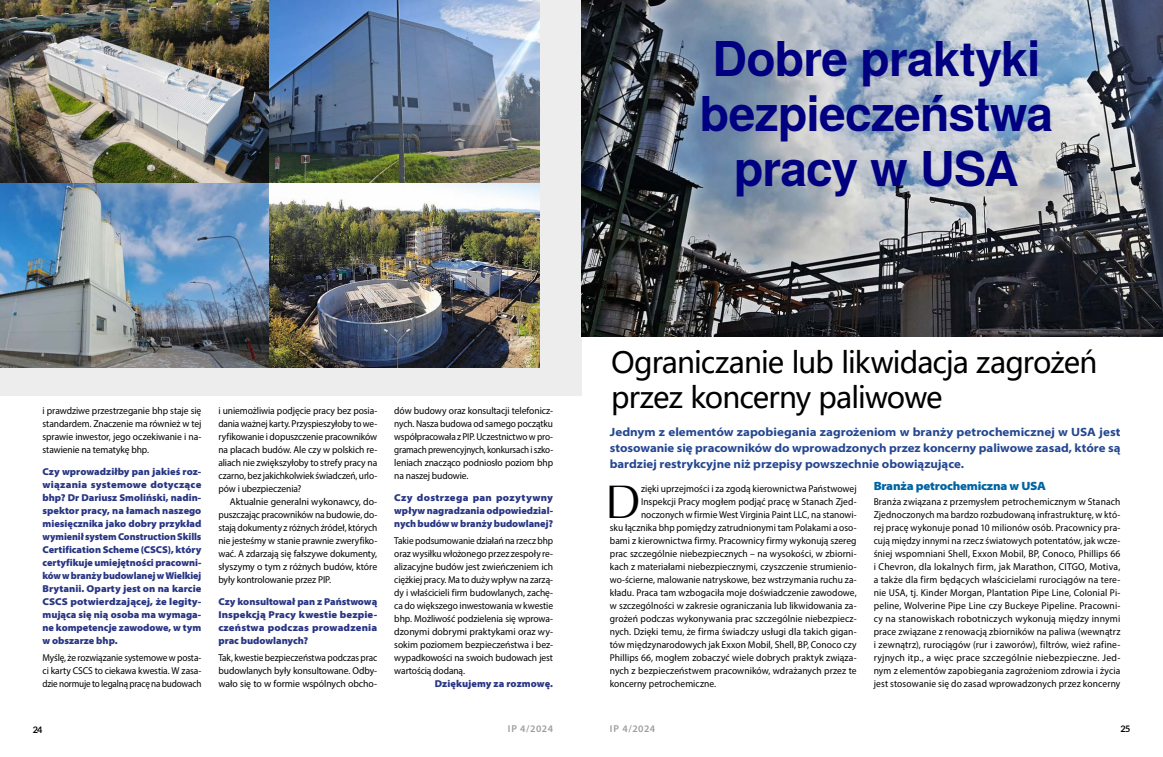
<style>
.page{position:relative;width:1163px;height:757px;background:#fff}
.page>*{position:absolute;margin:0;border:0;box-sizing:border-box;transform-origin:0 0}
.t1{font:48.1px "Ottawa Plain";color:#000;scale:.95 1}
.t2{font:700 48px/55px "Te X Gyre Heros";letter-spacing:-.015em;color:#000080;text-align:center}
.t3{font:29px/35px "Microsoft Ya Hei";letter-spacing:-.03em;color:#000}
.t4{font:700 semi-expanded 12px/16px "Myriad Pro";color:#244790;text-align:justify}
.t5{font:900 semi-expanded 12px "Myriad Pro";letter-spacing:-.02em;color:#0064a3}
.t6{font:10px/13px "Myriad Pro";letter-spacing:.005em;color:#000;text-align:justify;scale:.95 1}
.t7{font:10px/13px "Myriad Pro";letter-spacing:.005em;color:#000;text-align:justify;scale:.94 1}
.t8{font:900 semi-expanded 10px/13px "Myriad Pro";color:#283583;text-align:justify}
.t9{font:10px/13px "Myriad Pro";letter-spacing:.005em;color:#000;text-align:justify;scale:.96 1}
.t10{font:10px/13px "Myriad Pro";letter-spacing:.005em;color:#000;text-align:justify}
.t11{font:10px/13px "Myriad Pro";letter-spacing:.005em;color:#000;text-align:justify;scale:.93 1}
.t12{font:900 semi-expanded 10px/13px "Myriad Pro";color:#283583;text-align:justify;scale:.96 1}
.t13{font:600 10px "Myriad Pro";letter-spacing:.05em;color:#9d9d9c}
.t14{font:700 9px "Lato";color:#000}
</style>
<div class="page">
<div style="left:0;top:0;width:581px;height:395px;background:#ededed"></div>
<img style="left:0;top:0;width:539px;height:367px">
<img style="left:581px;top:0;width:581px;height:336px">
<h2 class="t2" style="left:699px;top:28px;width:355px">Dobre praktyki bezpieczeństwa pracy w USA</h2>
<p class="t6" style="left:43px;top:404px;width:169px">i prawdziwe przestrzeganie bhp staje się standardem. Znaczenie ma również w tej sprawie inwestor, jego oczekiwanie i na&shy;stawienie na tematykę bhp.</p>
<p class="t8" style="left:43px;top:465px;width:160px">Czy wprowadziłby pan jakieś roz&shy;wiązania systemowe dotyczące bhp? Dr Dariusz Smoliński, nadin&shy;spektor pracy, na łamach naszego miesięcznika jako dobry przykład wymienił system Construction Skills Certification Scheme (CSCS), który certyfikuje umiejętności pracowni&shy;ków w branży budowlanej w Wielkiej Brytanii. Oparty jest on na karcie CSCS potwierdzającej, że legity&shy;mująca się nią osoba ma wymaga&shy;ne kompetencje zawodowe, w tym w obszarze bhp.</p>
<p class="t11" style="left:43px;top:651px;width:172px">Myślę, że rozwiązanie systemowe w posta&shy;ci karty CSCS to ciekawa kwestia. W zasa&shy;dzie normuje to legalną pracę na budowach</p>
<p class="t6" style="left:218px;top:404px;width:169px">i uniemożliwia podjęcie pracy bez posia&shy;dania ważnej karty. Przyspieszyłoby to we&shy;ryfikowanie i dopuszczenie pracowników na placach budów. Ale czy w polskich re&shy;aliach nie zwiększyłoby to strefy pracy na czarno, bez jakichkolwiek świadczeń, urlo&shy;pów i ubezpieczenia?</p>
<p class="t10" style="left:218px;top:495px;width:160px;text-indent:11px">Aktualnie generalni wykonawcy, do&shy;puszczając pracowników na budowie, do&shy;stają dokumenty z różnych źródeł, których nie jesteśmy w stanie prawnie zweryfiko&shy;wać. A zdarzają się fałszywe dokumenty, słyszymy o tym z różnych budów, które były kontrolowanie przez PIP.</p>
<p class="t12" style="left:218px;top:595px;width:167px">Czy konsultował pan z Państwową Inspekcją Pracy kwestie bezpie&shy;czeństwa podczas prowadzenia prac budowlanych?</p>
<p class="t11" style="left:218px;top:651px;width:172px">Tak, kwestie bezpieczeństwa podczas prac budowlanych były konsultowane. Odby&shy;wało się to w formie wspólnych obcho-</p>
<p class="t9" style="left:394px;top:404px;width:167px">dów budowy oraz konsultacji telefonicz&shy;nych. Nasza budowa od samego początku współpracowała z PIP. Uczestnictwo w pro&shy;gramach prewencyjnych, konkursach i szko&shy;leniach znacząco podniosło poziom bhp na naszej budowie.</p>
<p class="t8" style="left:394px;top:491px;width:160px">Czy dostrzega pan pozytywny wpływ nagradzania odpowiedzial&shy;nych budów w branży budowlanej?</p>
<p class="t7" style="left:394px;top:534px;width:170px">Takie podsumowanie działań na rzecz bhp oraz wysiłku włożonego przez zespoły re&shy;alizacyjne budów jest zwieńczeniem ich ciężkiej pracy. Ma to duży wpływ na zarzą&shy;dy i właścicieli firm budowlanych, zachę&shy;ca do większego inwestowania w kwestie bhp. Możliwość podzielenia się wprowa&shy;dzonymi dobrymi praktykami oraz wy&shy;sokim poziomem bezpieczeństwa i bez&shy;wypadkowości na swoich budowach jest wartością dodaną.</p>
<p class="t12" style="left:434px;top:677px;width:125px">Dziękujemy za rozmowę.</p>
<h3 class="t3" style="left:611px;top:344px;width:487px">Ograniczanie lub likwidacja zagrożeń przez koncerny paliwowe</h3>
<p class="t4" style="left:609px;top:424px;width:512px">Jednym z elementów zapobiegania zagrożeniom w branży petrochemicznej w USA jest stosowanie się pracowników do wprowadzonych przez koncerny paliwowe zasad, które są bardziej restrykcyjne niż przepisy powszechnie obowiązujące.</p>
<h1 class="t1" style="left:605px;top:474px;width:39px">D</h1>
<p class="t6" style="left:641px;top:482px;width:228px">zięki uprzejmości i za zgodą kierownictwa Państwowej</p>
<p class="t6" style="left:641px;top:495px;width:228px">Inspekcji Pracy mogłem podjąć pracę w Stanach Zjed-</p>
<p class="t7" style="left:641px;top:508px;width:231px">noczonych w firmie West Virginia Paint LLC, na stanowi-</p>
<p class="t7" style="left:609px;top:521px;width:264px">sku łącznika bhp pomiędzy zatrudnionymi tam Polakami a oso-</p>
<p class="t6" style="left:609px;top:534px;width:261px">bami z kierownictwa firmy. Pracownicy firmy wykonują szereg</p>
<p class="t9" style="left:609px;top:547px;width:258px">prac szczególnie niebezpiecznych – na wysokości, w zbiorni-</p>
<p class="t6" style="left:609px;top:560px;width:261px">kach z materiałami niebezpiecznymi, czyszczenie strumienio-</p>
<p class="t7" style="left:609px;top:573px;width:264px">wo-ścierne, malowanie natryskowe, bez wstrzymania ruchu za-</p>
<p class="t6" style="left:609px;top:586px;width:261px">kładu. Praca tam wzbogaciła moje doświadczenie zawodowe,</p>
<p class="t6" style="left:609px;top:599px;width:261px">w szczególności w zakresie ograniczania lub likwidowania za-</p>
<p class="t9" style="left:609px;top:612px;width:258px">grożeń podczas wykonywania prac szczególnie niebezpiecz-</p>
<p class="t9" style="left:609px;top:625px;width:258px">nych. Dzięki temu, że firma świadczy usługi dla takich gigan-</p>
<p class="t6" style="left:609px;top:638px;width:261px">tów międzynarodowych jak Exxon Mobil, Shell, BP, Conoco czy</p>
<p class="t9" style="left:609px;top:651px;width:258px">Phillips 66, mogłem zobaczyć wiele dobrych praktyk związa-</p>
<p class="t9" style="left:609px;top:664px;width:258px">nych z bezpieczeństwem pracowników, wdrażanych przez te</p>
<p class="t6" style="left:609px;top:677px;width:113px">koncerny petrochemiczne.</p>
<p class="t5" style="left:873px;top:477px;width:174px">Branża petrochemiczna w USA</p>
<p class="t6" style="left:873px;top:495px;width:261px">Branża związana z przemysłem petrochemicznym w Stanach Zjednoczonych ma bardzo rozbudowaną infrastrukturę, w któ&shy;rej pracę wykonuje ponad 10 milionów osób. Pracownicy pra&shy;cują między innymi na rzecz światowych potentatów, jak wcze&shy;śniej wspomniani Shell, Exxon Mobil, BP, Conoco, Phillips 66 i Chevron, dla lokalnych firm, jak Marathon, CITGO, Motiva, a także dla firm będących właścicielami rurociągów na tere&shy;nie USA, tj. Kinder Morgan, Plantation Pipe Line, Colonial Pi&shy;peline, Wolverine Pipe Line czy Buckeye Pipeline. Pracowni&shy;cy na stanowiskach robotniczych wykonują między innymi prace związane z renowacją zbiorników na paliwa (wewnątrz i zewnątrz), rurociągów (rur i zaworów), filtrów, wież rafine&shy;ryjnych itp., a więc prace szczególnie niebezpieczne. Jed&shy;nym z elementów zapobiegania zagrożeniom zdrowia i życia jest stosowanie się do zasad wprowadzonych przez koncerny</p>
<p class="t14" style="left:33px;top:724px;width:11px">24</p>
<p class="t13" style="left:508px;top:723px;width:47px">IP 4/2024</p>
<p class="t13" style="left:610px;top:723px;width:47px">IP 4/2024</p>
<p class="t14" style="left:1120px;top:724px;width:12px">25</p>
</div>
